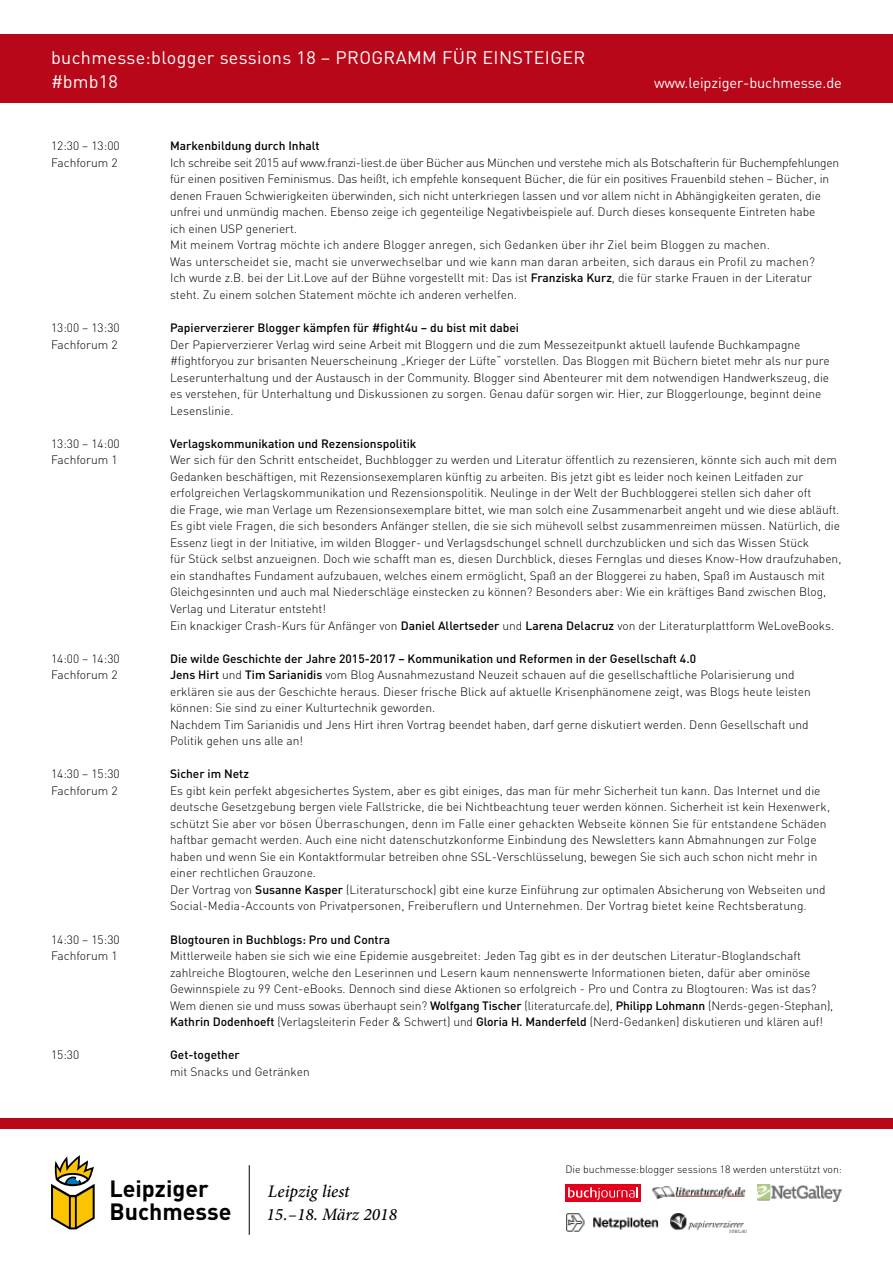
<style>
.page{position:relative;width:893px;height:1263px;background:#fff}
.page>*{position:absolute;margin:0;border:0;box-sizing:border-box;transform-origin:0 0}
.t1{font:700 23.25px/22.6px "DIN";color:#000}
.t2{font:18px/24px "DIN";letter-spacing:.02em;color:#fff}
.t3{font:italic 500 17.7px "Minion Pro";letter-spacing:-.005em;color:#000}
.t4{font:italic 500 17.4px "Minion Pro";color:#000}
.t5{font:14.55px "DIN";letter-spacing:-.005em;color:#fff}
.t6{font:300 12px/16.5px "DIN";color:#000}
.t7{font:500 12px "DIN";color:#000}
.t8{font:300 10.5px "DIN";color:#000}
.s1{font-weight:500}
</style>
<div class="page">
<div style="left:0;top:34px;width:893px;height:68px;background:#b80718"></div>
<div style="left:0;top:1118px;width:893px;height:11px;background:#b80718"></div>
<div style="left:565px;top:1184px;width:76px;height:18px;background:#e2001a"></div>
<svg style="left:568px;top:1187px;width:70px;height:13px"></svg>
<img style="left:671px;top:1213px;width:75px;height:19px">
<img style="left:566px;top:1213px;width:92px;height:19px">
<img style="left:652px;top:1186px;width:94px;height:14px">
<img style="left:757px;top:1185px;width:85px;height:16px">
<hr style="left:249px;top:1165px;width:1px;height:70px;background:#000">
<svg style="left:51px;top:1155px;width:44px;height:74px"></svg>
<h2 class="t2" style="left:51px;top:45px;width:536px">buchmesse:blogger sessions 18 – PROGRAMM FÜR EINSTEIGER #bmb18</h2>
<p class="t5" style="left:654px;top:73px;width:189px">www.leipziger-buchmesse.de</p>
<p class="t6" style="left:51px;top:138px;width:70px">12:30 – 13:00</p>
<p class="t7" style="left:170px;top:138px;width:151px">Markenbildung durch Inhalt</p>
<p class="t6" style="left:51px;top:154px;width:68px">Fachforum 2</p>
<p class="t6" style="left:170px;top:154px;width:671px">Ich schreibe seit 2015 auf www.franzi-liest.de über Bücher aus München und verstehe mich als Botschafterin für Buchempfehlungen für einen positiven Feminismus. Das heißt, ich empfehle konsequent Bücher, die für ein positives Frauenbild stehen – Bücher, in denen Frauen Schwierigkeiten überwinden, sich nicht unterkriegen lassen und vor allem nicht in Abhängigkeiten geraten, die unfrei und unmündig machen. Ebenso zeige ich gegenteilige Negativbeispiele auf. Durch dieses konsequente Eintreten habe<br>ich einen USP generiert.<br>Mit meinem Vortrag möchte ich andere Blogger anregen, sich Gedanken über ihr Ziel beim Bloggen zu machen.<br>Was unterscheidet sie, macht sie unverwechselbar und wie kann man daran arbeiten, sich daraus ein Profil zu machen?<br>Ich wurde z.B. bei der Lit.Love auf der Bühne vorgestellt mit: Das ist <span class="s1">Franziska Kurz</span>, die für starke Frauen in der Literatur steht. Zu einem solchen Statement möchte ich anderen verhelfen.</p>
<p class="t6" style="left:51px;top:319px;width:70px">13:00 – 13:30</p>
<p class="t7" style="left:170px;top:320px;width:350px">Papierverzierer Blogger kämpfen für #fight4u – du bist mit dabei</p>
<p class="t6" style="left:51px;top:336px;width:68px">Fachforum 2</p>
<p class="t6" style="left:170px;top:336px;width:661px">Der Papierverzierer Verlag wird seine Arbeit mit Bloggern und die zum Messezeitpunkt aktuell laufende Buchkampagne #fightforyou zur brisanten Neuerscheinung „Krieger der Lüfte“ vorstellen. Das Bloggen mit Büchern bietet mehr als nur pure Leserunterhaltung und der Austausch in der Community. Blogger sind Abenteurer mit dem notwendigen Handwerkszeug, die es verstehen, für Unterhaltung und Diskussionen zu sorgen. Genau dafür sorgen wir. Hier, zur Bloggerlounge, beginnt deine Lesenslinie.</p>
<p class="t6" style="left:51px;top:435px;width:70px">13:30 – 14:00</p>
<p class="t7" style="left:170px;top:436px;width:248px">Verlagskommunikation und Rezensionspolitik</p>
<p class="t6" style="left:51px;top:452px;width:68px">Fachforum 1</p>
<p class="t6" style="left:170px;top:452px;width:673px">Wer sich für den Schritt entscheidet, Buchblogger zu werden und Literatur öffentlich zu rezensieren, könnte sich auch mit dem Gedanken beschäftigen, mit Rezensionsexemplaren künftig zu arbeiten. Bis jetzt gibt es leider noch keinen Leitfaden zur erfolgreichen Verlagskommunikation und Rezensionspolitik. Neulinge in der Welt der Buchbloggerei stellen sich daher oft<br>die Frage, wie man Verlage um Rezensionsexemplare bittet, wie man solch eine Zusammenarbeit angeht und wie diese abläuft.<br>Es gibt viele Fragen, die sich besonders Anfänger stellen, die sie sich mühevoll selbst zusammenreimen müssen. Natürlich, die Essenz liegt in der Initiative, im wilden Blogger- und Verlagsdschungel schnell durchzublicken und sich das Wissen Stück<br>für Stück selbst anzueignen. Doch wie schafft man es, diesen Durchblick, dieses Fernglas und dieses Know-How draufzuhaben, ein standhaftes Fundament aufzubauen, welches einem ermöglicht, Spaß an der Bloggerei zu haben, Spaß im Austausch mit Gleichgesinnten und auch mal Niederschläge einstecken zu können? Besonders aber: Wie ein kräftiges Band zwischen Blog, Verlag und Literatur entsteht!<br>Ein knackiger Crash-Kurs für Anfänger von <span class="s1">Daniel Allertseder</span> und <span class="s1">Larena Delacruz</span> von der Literaturplattform WeLoveBooks.</p>
<p class="t6" style="left:51px;top:650px;width:70px">14:00 – 14:30</p>
<p class="t7" style="left:170px;top:651px;width:527px">Die wilde Geschichte der Jahre 2015-2017 – Kommunikation und Reformen in der Gesellschaft 4.0</p>
<p class="t6" style="left:51px;top:666px;width:68px">Fachforum 2</p>
<p class="t6" style="left:170px;top:666px;width:642px"><span class="s1">Jens Hirt</span> und <span class="s1">Tim Sarianidis</span> vom Blog Ausnahmezustand Neuzeit schauen auf die gesellschaftliche Polarisierung und erklären sie aus der Geschichte heraus. Dieser frische Blick auf aktuelle Krisenphänomene zeigt, was Blogs heute leisten können: Sie sind zu einer Kulturtechnik geworden.<br>Nachdem Tim Sarianidis und Jens Hirt ihren Vortrag beendet haben, darf gerne diskutiert werden. Denn Gesellschaft und Politik gehen uns alle an!</p>
<p class="t6" style="left:51px;top:766px;width:70px">14:30 – 15:30</p>
<p class="t7" style="left:170px;top:766px;width:80px">Sicher im Netz</p>
<p class="t6" style="left:51px;top:782px;width:68px">Fachforum 2</p>
<p class="t6" style="left:170px;top:782px;width:661px">Es gibt kein perfekt abgesichertes System, aber es gibt einiges, das man für mehr Sicherheit tun kann. Das Internet und die deutsche Gesetzgebung bergen viele Fallstricke, die bei Nichtbeachtung teuer werden können. Sicherheit ist kein Hexenwerk, schützt Sie aber vor bösen Überraschungen, denn im Falle einer gehackten Webseite können Sie für entstandene Schäden haftbar gemacht werden. Auch eine nicht datenschutzkonforme Einbindung des Newsletters kann Abmahnungen zur Folge haben und wenn Sie ein Kontaktformular betreiben ohne SSL-Verschlüsselung, bewegen Sie sich auch schon nicht mehr in einer rechtlichen Grauzone.<br>Der Vortrag von <span class="s1">Susanne Kasper</span> (Literaturschock) gibt eine kurze Einführung zur optimalen Absicherung von Webseiten und Social-Media-Accounts von Privatpersonen, Freiberuflern und Unternehmen. Der Vortrag bietet keine Rechtsberatung.</p>
<p class="t6" style="left:51px;top:931px;width:70px">14:30 – 15:30</p>
<p class="t7" style="left:170px;top:931px;width:222px">Blogtouren in Buchblogs: Pro und Contra</p>
<p class="t6" style="left:51px;top:947px;width:68px">Fachforum 1</p>
<p class="t6" style="left:170px;top:947px;width:665px">Mittlerweile haben sie sich wie eine Epidemie ausgebreitet: Jeden Tag gibt es in der deutschen Literatur-Bloglandschaft zahlreiche Blogtouren, welche den Leserinnen und Lesern kaum nennenswerte Informationen bieten, dafür aber ominöse Gewinnspiele zu 99 Cent-eBooks. Dennoch sind diese Aktionen so erfolgreich - Pro und Contra zu Blogtouren: Was ist das?<br>Wem dienen sie und muss sowas überhaupt sein? <span class="s1">Wolfgang Tischer</span> (literaturcafe.de), <span class="s1">Philipp Lohmann</span> (Nerds-gegen-Stephan), <span class="s1">Kathrin Dodenhoeft</span> (Verlagsleiterin Feder &amp; Schwert) und <span class="s1">Gloria H. Manderfeld</span> (Nerd-Gedanken) diskutieren und klären auf!</p>
<p class="t6" style="left:51px;top:1046px;width:30px">15:30</p>
<p class="t7" style="left:170px;top:1047px;width:71px">Get-together</p>
<p class="t6" style="left:170px;top:1063px;width:141px">mit Snacks und Getränken</p>
<h1 class="t1" style="left:109px;top:1176px;width:124px">Leipziger<br>Buchmesse</h1>
<h3 class="t3" style="left:268px;top:1179px;width:83px">Leipzig liest</h3>
<h3 class="t4" style="left:267px;top:1202px;width:132px">15.– 18. März 2018</h3>
<p class="t8" style="left:565px;top:1162px;width:278px">Die buchmesse:blogger sessions 18 werden unterstützt von:</p>
</div>
